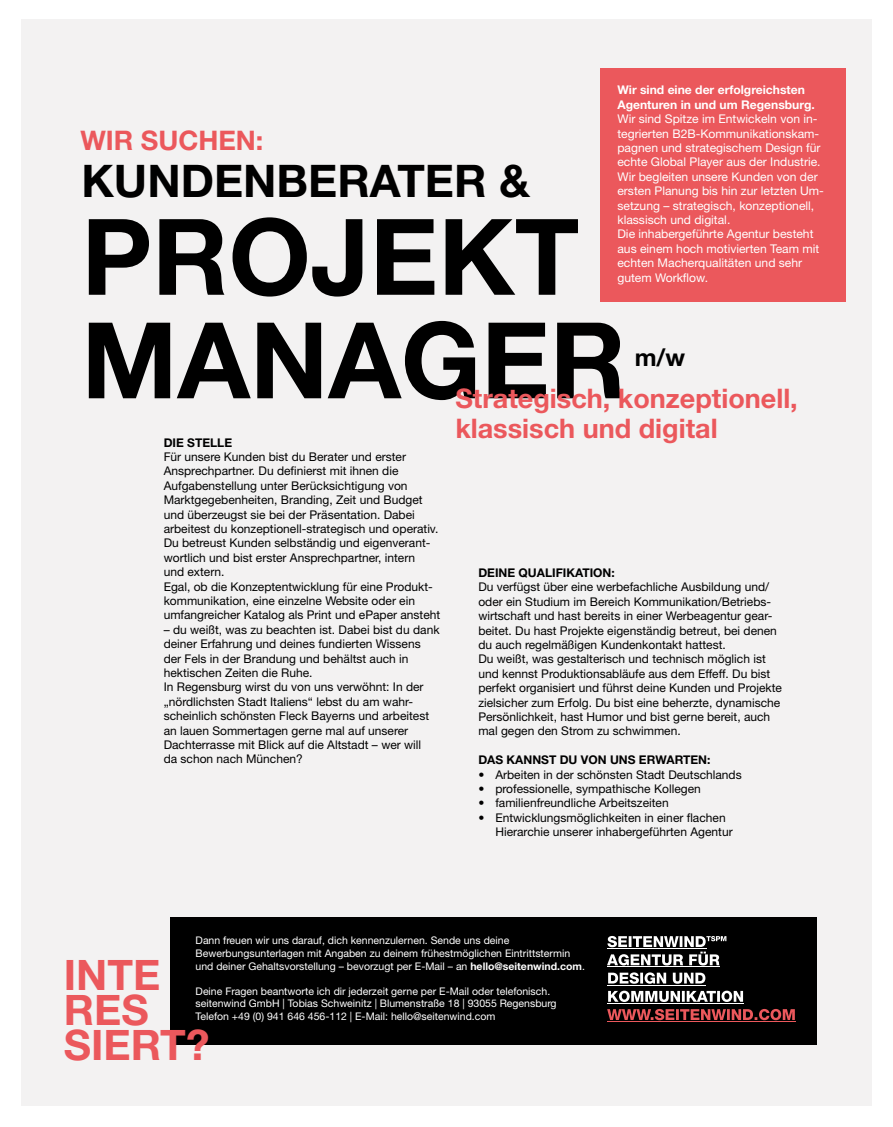
<style>
.page{position:relative;width:893px;height:1127px;background:#fff}
.page>*{position:absolute;margin:0;border:0;box-sizing:border-box;transform-origin:0 0}
.t1{font:700 105.9px/103.5px "Helvetica Neue LT Pro";color:#000}
.t2{font:700 45px "Helvetica Neue LT Pro";color:#000}
.t3{font:700 42px/35.1px "Helvetica Neue LT Pro";color:#eb585c}
.t4{font:700 27px/30px "Helvetica Neue LT Pro";color:#eb585c}
.t5{font:700 24.15px "Helvetica Neue LT Pro";color:#000}
.t6{font:12px/14.4px "Helvetica Neue LT Pro";color:#000}
.t7{font:12px/14.4px "Helvetica Neue LT Pro";color:#fff}
.t8{font:700 12px/14.4px "Helvetica Neue LT Pro";color:#fff}
.t9{font:700 12px "Helvetica Neue LT Pro";color:#000}
.t10{font:10.5px/12.6px "Helvetica Neue LT Pro";color:#fff}
.s1{font-weight:700}
</style>
<div class="page">
<div style="left:21px;top:19px;width:851px;height:1087px;background:#f3f2f2"></div>
<div style="left:171px;top:917px;width:646px;height:128px;background:#000"></div>
<svg style="left:607px;top:1009px;width:188px;height:11px"></svg>
<svg style="left:608px;top:990px;width:135px;height:12px"></svg>
<svg style="left:608px;top:972px;width:97px;height:12px"></svg>
<svg style="left:607px;top:936px;width:119px;height:29px"></svg>
<hr style="left:607px;top:948px;width:99px;height:1px;background:#fff">
<hr style="left:607px;top:966px;width:113px;height:1px;background:#fff">
<hr style="left:607px;top:984px;width:99px;height:1px;background:#fff">
<hr style="left:607px;top:1003px;width:137px;height:1px;background:#fff">
<hr style="left:607px;top:1021px;width:189px;height:1px;background:#eb585c">
<div style="left:600px;top:68px;width:246px;height:233px;background:#eb585c"></div>
<p class="t8" style="left:617px;top:83px;width:199px">Wir sind eine der erfolgreichsten<br>Agenturen in und um Regensburg.</p>
<p class="t7" style="left:617px;top:112px;width:208px">Wir sind Spitze im Entwickeln von in&shy;tegrierten B2B-Kommunikationskam&shy;pagnen und strategischem Design für echte Global Player aus der Industrie.<br>Wir begleiten unsere Kunden von der ersten Planung bis hin zur letzten Um&shy;setzung – strategisch, konzeptionell, klassisch und digital.<br>Die inhabergeführte Agentur besteht aus einem hoch motivierten Team mit echten Macherqualitäten und sehr gutem Workflow.</p>
<h3 class="t4" style="left:80px;top:124px;width:185px">WIR SUCHEN:</h3>
<h2 class="t2" style="left:81px;top:153px;width:450px">KUNDENBERATER &amp;</h2>
<h1 class="t1" style="left:81px;top:203px;width:546px">PROJEKT<br>MANAGER</h1>
<h3 class="t5" style="left:635px;top:342px;width:52px">m/w</h3>
<h3 class="t4" style="left:455px;top:383px;width:344px">Strategisch, konzeptionell, klassisch und digital</h3>
<p class="t9" style="left:164px;top:435px;width:70px">DIE STELLE</p>
<p class="t6" style="left:164px;top:449px;width:278px">Für unsere Kunden bist du Berater und erster Ansprechpartner. Du definierst mit ihnen die Aufgabenstellung unter Berücksichtigung von Marktgegebenheiten, Branding, Zeit und Budget und überzeugst sie bei der Präsentation. Dabei arbeitest du konzeptionell-strategisch und operativ.<br>Du betreust Kunden selbständig und eigenverant&shy;wortlich und bist erster Ansprechpartner, intern<br>und extern.<br>Egal, ob die Konzeptentwicklung für eine Produkt&shy;kommunikation, eine einzelne Website oder ein umfangreicher Katalog als Print und ePaper ansteht</p>
<p class="t6" style="left:164px;top:622px;width:277px">– du weißt, was zu beachten ist. Dabei bist du dank deiner Erfahrung und deines fundierten Wissens der Fels in der Brandung und behältst auch in hektischen Zeiten die Ruhe.<br>In Regensburg wirst du von uns verwöhnt: In der „nördlichsten Stadt Italiens“ lebst du am wahr&shy;scheinlich schönsten Fleck Bayerns und arbeitest an lauen Sommertagen gerne mal auf unserer Dachterrasse mit Blick auf die Altstadt – wer will<br>da schon nach München?</p>
<p class="t9" style="left:478px;top:565px;width:138px">DEINE QUALIFIKATION:</p>
<p class="t6" style="left:478px;top:580px;width:305px">Du verfügst über eine werbefachliche Ausbildung und/ oder ein Studium im Bereich Kommunikation/Betriebs&shy;wirtschaft und hast bereits in einer Werbeagentur gear&shy;beitet. Du hast Projekte eigenständig betreut, bei denen du auch regelmäßigen Kundenkontakt hattest.<br>Du weißt, was gestalterisch und technisch möglich ist und kennst Produktionsabläufe aus dem Effeff. Du bist perfekt organisiert und führst deine Kunden und Projekte zielsicher zum Erfolg. Du bist eine beherzte, dynamische Persönlichkeit, hast Humor und bist gerne bereit, auch mal gegen den Strom zu schwimmen.</p>
<p class="t9" style="left:478px;top:752px;width:234px">DAS KANNST DU VON UNS ERWARTEN:</p>
<p class="t6" style="left:478px;top:767px;width:265px">• Arbeiten in der schönsten Stadt Deutschlands</p>
<p class="t6" style="left:478px;top:781px;width:224px">• professionelle, sympathische Kollegen</p>
<p class="t6" style="left:478px;top:796px;width:192px">• familienfreundliche Arbeitszeiten</p>
<p class="t6" style="left:495px;top:810px;width:239px;text-indent:-17px">• Entwicklungsmöglichkeiten in einer flachen<br>Hierarchie unserer inhabergeführten Agentur</p>
<p class="t10" style="left:196px;top:934px;width:391px">Dann freuen wir uns darauf, dich kennenzulernen. Sende uns deine<br>Bewerbungsunterlagen mit Angaben zu deinem frühestmöglichen Eintrittstermin und deiner Gehaltsvorstellung – bevorzugt per E-Mail – an <span class="s1">hello@seitenwind.com</span>.</p>
<p class="t10" style="left:196px;top:984px;width:363px">Deine Fragen beantworte ich dir jederzeit gerne per E-Mail oder telefonisch. seitenwind GmbH | Tobias Schweinitz | Blumenstraße 18 | 93055 Regensburg<br>Telefon +49 (0) 941 646 456-112 | E-Mail: hello@seitenwind.com</p>
<h3 class="t3" style="left:64px;top:956px;width:147px">INTE<br>RES<br>SIERT?</h3>
</div>
